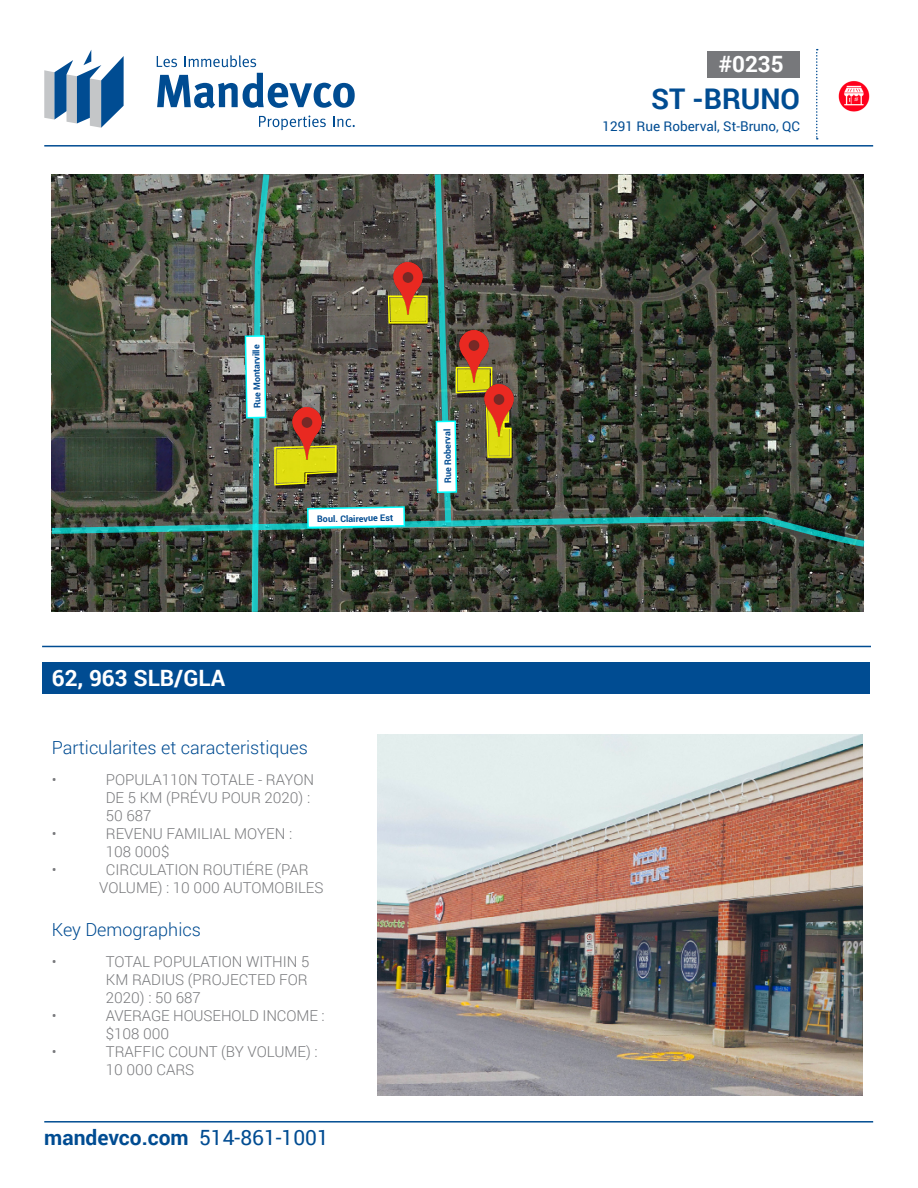
<style>
.page{position:relative;width:918px;height:1188px;background:#fff}
.page>*{position:absolute;margin:0;border:0;box-sizing:border-box;transform-origin:0 0}
.t1{font:700 28.5px "Roboto";color:#004c92}
.t2{font:700 22.5px "Roboto";color:#fff}
.t3{font:700 21px "Roboto";color:#004c92}
.t4{font:300 18px "Roboto";color:#004c92}
.t5{font:300 15px/18px "Roboto";color:#77787b}
.t6{font:13.5px "Roboto";color:#004c92}
.t7{font:700 9px "Roboto";color:#004c92}
.s1{font-weight:400}
</style>
<div class="page">
<div style="left:42px;top:663px;width:828px;height:31px;background:#004c92"></div>
<hr style="left:44px;top:145px;width:829px;height:2px;background:#004c92">
<hr style="left:42px;top:646px;width:829px;height:1px;background:#004c92">
<hr style="left:44px;top:1121px;width:829px;height:2px;background:#004c92">
<svg style="left:157px;top:56px;width:20px;height:11px"></svg>
<svg style="left:185px;top:55px;width:71px;height:12px"></svg>
<svg style="left:157px;top:73px;width:198px;height:35px"></svg>
<svg style="left:259px;top:115px;width:67px;height:15px"></svg>
<svg style="left:333px;top:116px;width:22px;height:11px"></svg>
<svg style="left:44px;top:50px;width:80px;height:78px"></svg>
<div style="left:708px;top:51px;width:92px;height:27px;background:#77787b"></div>
<svg style="left:816px;top:49px;width:2px;height:91px"></svg>
<img style="left:838px;top:81px;width:32px;height:31px">
<img style="left:51px;top:174px;width:814px;height:438px">
<img style="left:377px;top:735px;width:486px;height:360px">
<p class="t7" style="left:251px;top:408px;width:65px;rotate:-91deg">Rue Montarville</p>
<p class="t7" style="left:317px;top:513px;width:78px;rotate:-1deg">Boul. Clairevue Est</p>
<p class="t7" style="left:442px;top:483px;width:55px;rotate:-91deg">Rue Roberval</p>
<h2 class="t2" style="left:52px;top:662px;width:175px">62, 963 SLB/GLA</h2>
<p class="t4" style="left:52px;top:735px;width:258px">Particularites et caracteristiques</p>
<p class="t5" style="left:52px;top:770px;width:6px">•</p>
<p class="t5" style="left:106px;top:770px;width:210px">POPULA110N TOTALE - RAYON<br>DE 5 KM (PRÉVU POUR 2020) :<br>50 687</p>
<p class="t5" style="left:52px;top:824px;width:6px">•</p>
<p class="t5" style="left:106px;top:824px;width:188px">REVENU FAMILIAL MOYEN :<br>108 000$</p>
<p class="t5" style="left:52px;top:860px;width:6px">•</p>
<p class="t5" style="left:99px;top:860px;width:226px;text-align:center">CIRCULATION ROUTIÉRE (PAR<br>VOLUME) : 10 000 AUTOMOBILES</p>
<p class="t4" style="left:52px;top:918px;width:151px">Key Demographics</p>
<p class="t5" style="left:52px;top:953px;width:6px">•</p>
<p class="t5" style="left:106px;top:953px;width:205px;text-align:justify">TOTAL POPULATION WITHIN 5<br>KM RADIUS (PROJECTED FOR 2020) : 50 687</p>
<p class="t5" style="left:52px;top:1007px;width:6px">•</p>
<p class="t5" style="left:106px;top:1007px;width:220px">AVERAGE HOUSEHOLD INCOME : $108 000</p>
<p class="t5" style="left:52px;top:1043px;width:6px">•</p>
<p class="t5" style="left:106px;top:1043px;width:213px">TRAFFIC COUNT (BY VOLUME) :<br>10 000 CARS</p>
<h3 class="t3" style="left:44px;top:1122px;width:286px">mandevco.com <span class="s1">514-861-1001</span></h3>
<h2 class="t2" style="left:719px;top:48px;width:67px">#0235</h2>
<h1 class="t1" style="left:651px;top:78px;width:150px">ST -BRUNO</h1>
<p class="t6" style="left:603px;top:117px;width:199px">1291 Rue Roberval, St-Bruno, QC</p>
</div>
